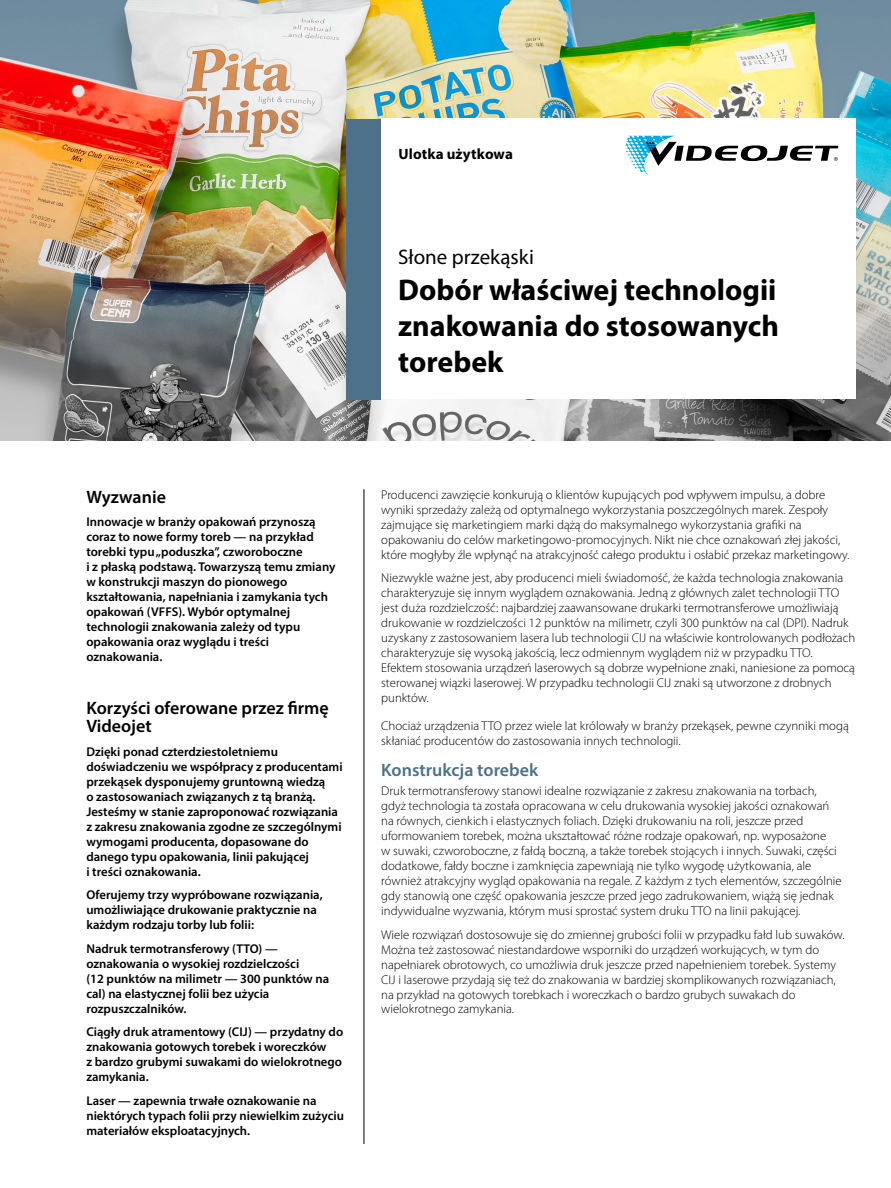
<style>
.page{position:relative;width:891px;height:1188px;background:#fff}
.page>*{position:absolute;margin:0;border:0;box-sizing:border-box;transform-origin:0 0}
.t1{font:700 30px/36px "Myriad Pro";color:#000;text-align:justify}
.t2{font:21px "Myriad Pro";color:#000}
.t3{font:600 18px/18px "Myriad Pro";color:#000}
.t4{font:600 18px "Myriad Pro";color:#4c7189}
.t5{font:700 15px "Myriad Pro";letter-spacing:.01em;color:#000}
.t6{font:300 12.75px/15px "Myriad Pro";color:#000}
.t7{font:600 12.75px/15px "Myriad Pro";color:#000}
</style>
<div class="page">
<img style="left:0;top:0;width:891px;height:441px">
<hr style="left:364px;top:489px;width:1px;height:655px;background:#000">
<div style="left:381px;top:118px;width:474px;height:281px;background:#fff"></div>
<div style="left:347px;top:119px;width:34px;height:281px;background:#4c7189"></div>
<svg style="left:626px;top:136px;width:212px;height:39px"></svg>
<p class="t5" style="left:399px;top:144px;width:116px">Ulotka użytkowa</p>
<h2 class="t2" style="left:398px;top:244px;width:137px">Słone przekąski</h2>
<h1 class="t1" style="left:398px;top:271px;width:382px">Dobór właściwej technologii znakowania do stosowanych torebek</h1>
<h3 class="t3" style="left:86px;top:487px;width:81px">Wyzwanie</h3>
<p class="t7" style="left:86px;top:514px;width:251px">Innowacje w branży opakowań przynoszą coraz to nowe formy toreb — na przykład torebki typu „poduszka”, czworoboczne<br>i z płaską podstawą. Towarzyszą temu zmiany w konstrukcji maszyn do pionowego kształtowania, napełniania i zamykania tych opakowań (VFFS). Wybór optymalnej technologii znakowania zależy od typu opakowania oraz wyglądu i treści oznakowania.</p>
<h3 class="t3" style="left:86px;top:699px;width:244px">Korzyści oferowane przez firmę<br>Videojet</h3>
<p class="t7" style="left:86px;top:744px;width:258px">Dzięki ponad czterdziestoletniemu doświadczeniu we współpracy z producentami przekąsek dysponujemy gruntowną wiedzą<br>o zastosowaniach związanych z tą branżą.<br>Jesteśmy w stanie zaproponować rozwiązania z zakresu znakowania zgodne ze szczególnymi wymogami producenta, dopasowane do danego typu opakowania, linii pakującej<br>i treści oznakowania.</p>
<p class="t7" style="left:86px;top:887px;width:238px">Oferujemy trzy wypróbowane rozwiązania, umożliwiające drukowanie praktycznie na każdym rodzaju torby lub folii:</p>
<p class="t7" style="left:86px;top:941px;width:244px">Nadruk termotransferowy (TTO) — oznakowania o wysokiej rozdzielczości<br>(12 punktów na milimetr — 300 punktów na cal) na elastycznej folii bez użycia rozpuszczalników.</p>
<p class="t7" style="left:86px;top:1024px;width:258px">Ciągły druk atramentowy (CIJ) — przydatny do znakowania gotowych torebek i woreczków<br>z bardzo grubymi suwakami do wielokrotnego zamykania.</p>
<p class="t7" style="left:86px;top:1093px;width:259px">Laser — zapewnia trwałe oznakowanie na niektórych typach folii przy niewielkim zużyciu materiałów eksploatacyjnych.</p>
<p class="t6" style="left:381px;top:487px;width:470px">Producenci zawzięcie konkurują o klientów kupujących pod wpływem impulsu, a dobre wyniki sprzedaży zależą od optymalnego wykorzystania poszczególnych marek. Zespoły zajmujące się marketingiem marki dążą do maksymalnego wykorzystania grafiki na opakowaniu do celów marketingowo-promocyjnych. Nikt nie chce oznakowań złej jakości, które mogłyby źle wpłynąć na atrakcyjność całego produktu i osłabić przekaz marketingowy.</p>
<p class="t6" style="left:381px;top:571px;width:476px">Niezwykle ważne jest, aby producenci mieli świadomość, że każda technologia znakowania charakteryzuje się innym wyglądem oznakowania. Jedną z głównych zalet technologii TTO jest duża rozdzielczość: najbardziej zaawansowane drukarki termotransferowe umożliwiają drukowanie w rozdzielczości 12 punktów na milimetr, czyli 300 punktów na cal (DPI). Nadruk uzyskany z zastosowaniem lasera lub technologii CIJ na właściwie kontrolowanych podłożach charakteryzuje się wysoką jakością, lecz odmiennym wyglądem niż w przypadku TTO.<br>Efektem stosowania urządzeń laserowych są dobrze wypełnione znaki, naniesione za pomocą sterowanej wiązki laserowej. W przypadku technologii CIJ znaki są utworzone z drobnych punktów.</p>
<p class="t6" style="left:381px;top:718px;width:469px">Chociaż urządzenia TTO przez wiele lat królowały w branży przekąsek, pewne czynniki mogą skłaniać producentów do zastosowania innych technologii.</p>
<h3 class="t4" style="left:381px;top:758px;width:158px">Konstrukcja torebek</h3>
<p class="t6" style="left:381px;top:784px;width:462px">Druk termotransferowy stanowi idealne rozwiązanie z zakresu znakowania na torbach, gdyż technologia ta została opracowana w celu drukowania wysokiej jakości oznakowań na równych, cienkich i elastycznych foliach. Dzięki drukowaniu na roli, jeszcze przed uformowaniem torebek, można ukształtować różne rodzaje opakowań, np. wyposażone<br>w suwaki, czworoboczne, z fałdą boczną, a także torebek stojących i innych. Suwaki, części dodatkowe, fałdy boczne i zamknięcia zapewniają nie tylko wygodę użytkowania, ale również atrakcyjny wygląd opakowania na regale. Z każdym z tych elementów, szczególnie gdy stanowią one część opakowania jeszcze przed jego zadrukowaniem, wiążą się jednak indywidualne wyzwania, którym musi sprostać system druku TTO na linii pakującej.</p>
<p class="t6" style="left:381px;top:927px;width:465px">Wiele rozwiązań dostosowuje się do zmiennej grubości folii w przypadku fałd lub suwaków.<br>Można też zastosować niestandardowe wsporniki do urządzeń workujących, w tym do napełniarek obrotowych, co umożliwia druk jeszcze przed napełnieniem torebek. Systemy CIJ i laserowe przydają się też do znakowania w bardziej skomplikowanych rozwiązaniach, na przykład na gotowych torebkach i woreczkach o bardzo grubych suwakach do wielokrotnego zamykania.</p>
</div>
